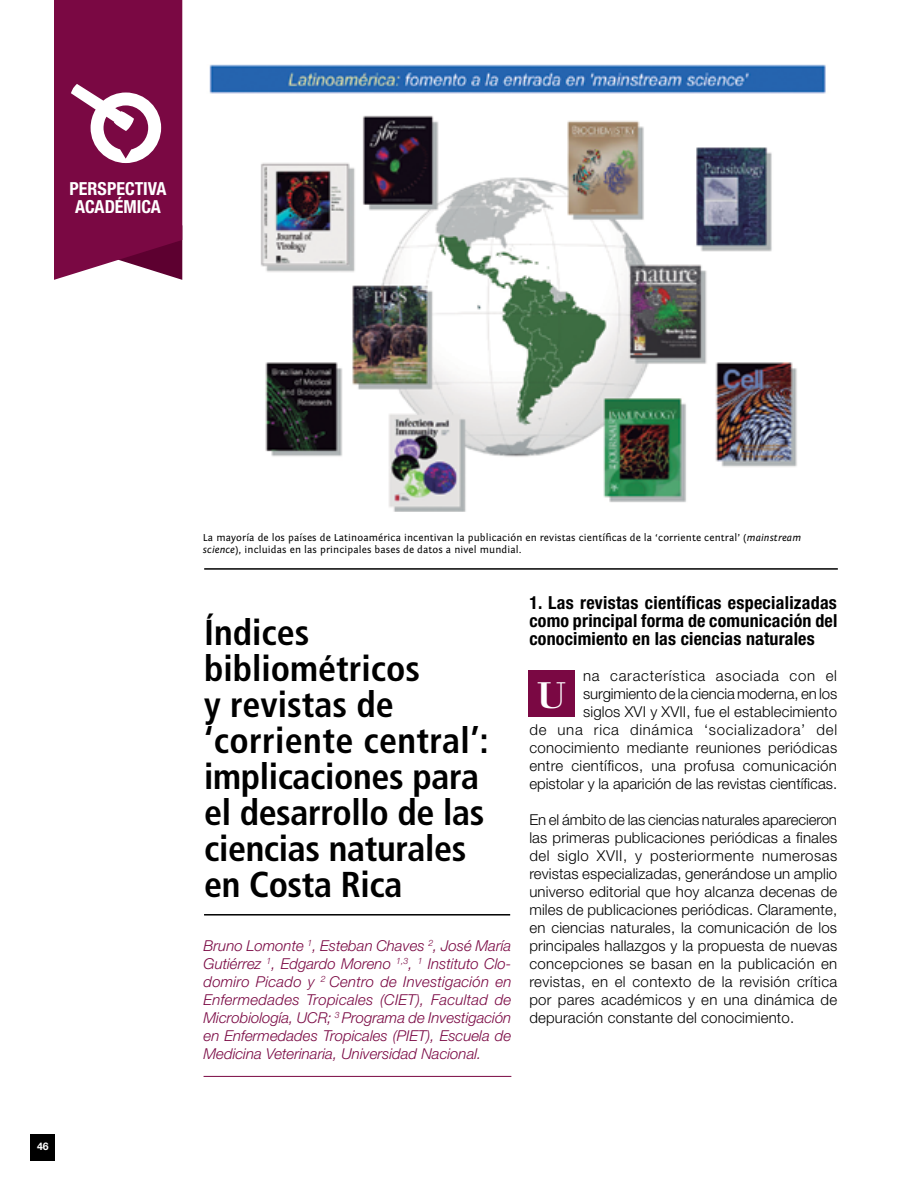
<style>
.page{position:relative;width:918px;height:1188px;background:#fff}
.page>*{position:absolute;margin:0;border:0;box-sizing:border-box;transform-origin:0 0}
.t1{font:700 condensed 36px/36px "Frutiger LT Std";letter-spacing:-.01em;color:#000}
.t2{font:700 36px "Justus";color:#fff}
.t3{font:700 condensed 18px/18px "Helvetica Neue LT Std";letter-spacing:.01em;color:#000;text-align:justify}
.t4{font:700 condensed 18px/18px "Helvetica Neue LT Std";color:#fff;text-align:center}
.t5{font:300 15px/18px "Helvetica Neue LT Std";letter-spacing:.02em;color:#000;text-align:right}
.t6{font:italic 300 15px/18px "Helvetica Neue LT Std";color:#7a0843;text-align:justify}
.t7{font:10.5px/12px "Fontin Sans";letter-spacing:.01em;color:#000}
.t8{font:700 10.5px "Helvetica Neue LT Std";color:#fff}
.s1{font-style:italic}
</style>
<div class="page">
<div style="left:31px;top:1134px;width:24px;height:27px;background:#000"></div>
<svg style="left:54px;top:0;width:128px;height:280px;background:#892559"></svg>
<hr style="left:204px;top:1076px;width:307px;height:1px;background:#7a0843">
<img style="left:209px;top:64px;width:617px;height:447px">
<hr style="left:204px;top:914px;width:306px;height:2px;background:#000">
<hr style="left:204px;top:568px;width:634px;height:2px;background:#000">
<div style="left:528px;top:670px;width:47px;height:46px;background:#7a0843"></div>
<p class="t4" style="left:70px;top:179px;width:98px">PERSPECTIVA<br>ACADÉMICA</p>
<p class="t8" style="left:37px;top:1140px;width:13px">46</p>
<p class="t7" style="left:203px;top:532px;width:600px">La mayoría de los países de Latinoamérica incentivan la publicación en revistas científicas de la ‘corriente central’ (<span class="s1">mainstream science</span>), incluidas en las principales bases de datos a nivel mundial.</p>
<h1 class="t1" style="left:204px;top:615px;width:286px">Índices bibliométricos<br>y revistas de ‘corriente central’: implicaciones para el desarrollo de las ciencias naturales en Costa Rica</h1>
<p class="t6" style="left:204px;top:936px;width:309px">Bruno Lomonte <sup>1</sup>, Esteban Chaves <sup>2</sup>, José María Gutiérrez <sup>1</sup>, Edgardo Moreno <sup>1,3</sup>, <sup>1</sup> Instituto Clo&shy;domiro Picado y <sup>2</sup> Centro de Investigación en Enfermedades Tropicales (CIET), Facultad de Microbiología, UCR; <sup>3</sup> Programa de Investigación en Enfermedades Tropicales (PIET), Escuela de Medicina Veterinaria, Universidad Nacional.</p>
<p class="t3" style="left:529px;top:593px;width:309px">1. Las revistas científicas especializadas como principal forma de comunicación del conocimiento en las ciencias naturales</p>
<p class="t5" style="left:529px;top:666px;width:309px">na característica asociada con el surgimiento de la ciencia moderna, en los<br>siglos XVI y XVII, fue el establecimiento<br>de una rica dinámica ‘socializadora’ del conocimiento mediante reuniones periódicas entre científicos, una profusa comunicación epistolar y la aparición de las revistas científicas.</p>
<p class="t5" style="left:529px;top:810px;width:309px;text-align:justify">En el ámbito de las ciencias naturales aparecieron las primeras publicaciones periódicas a finales del siglo XVII, y posteriormente numerosas revistas especializadas, generándose un amplio universo editorial que hoy alcanza decenas de miles de publicaciones periódicas. Claramente, en ciencias naturales, la comunicación de los principales hallazgos y la propuesta de nuevas concepciones se basan en la publicación en revistas, en el contexto de la revisión crítica por pares académicos y en una dinámica de depuración constante del conocimiento.</p>
<h1 class="t2" style="left:537px;top:673px;width:30px">U</h1>
</div>
